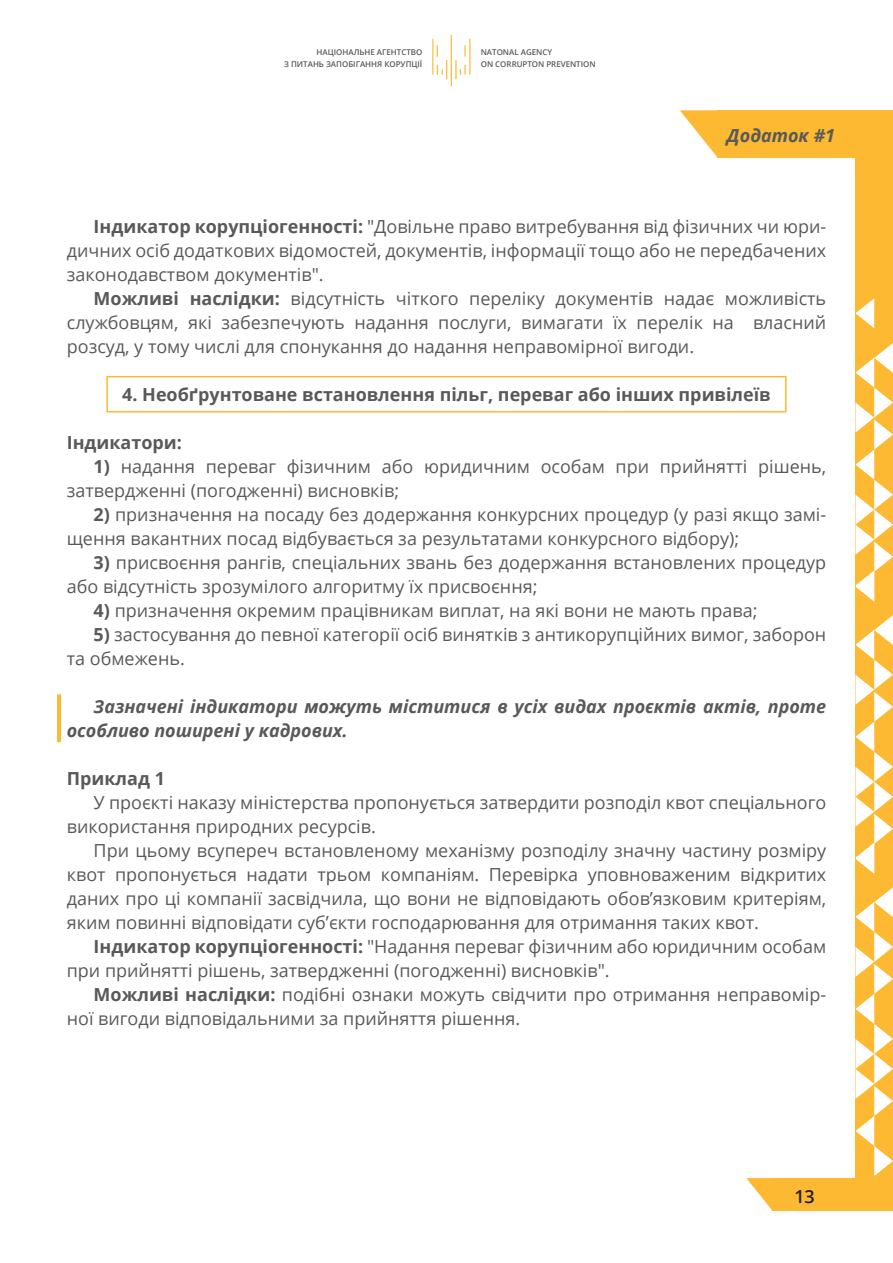
<style>
.page{position:relative;width:893px;height:1263px;background:#fff}
.page>*{position:absolute;margin:0;border:0;box-sizing:border-box;transform-origin:0 0}
.t1{font:18px/24px "Open Sans";color:#58595b}
.t2{font:italic 700 18px/24px "Open Sans";color:#58595b}
.t3{font:700 18px "Open Sans";color:#58595b}
.t4{font:600 18px "Open Sans";color:#231f20}
.t5{font:600 7.95px/12px "Open Sans";color:#58595b}
.s1{font-weight:700}
</style>
<div class="page">
<svg style="left:746px;top:1178px;width:26px;height:32px"></svg>
<div style="left:772px;top:1178px;width:121px;height:33px;background:#fdb931"></div>
<svg style="left:680px;top:110px;width:38px;height:48px"></svg>
<div style="left:718px;top:110px;width:175px;height:48px;background:#fdb931"></div>
<hr style="left:451px;top:35px;width:1px;height:51px;background:#fdb931">
<svg style="left:437px;top:45px;width:10px;height:34px"></svg>
<svg style="left:455px;top:45px;width:11px;height:34px"></svg>
<hr style="left:432px;top:39px;width:1px;height:36px;background:#fdb931">
<hr style="left:469px;top:39px;width:1px;height:36px;background:#fdb931">
<div style="left:855px;top:158px;width:38px;height:1020px;background:#fdb931"></div>
<svg style="left:855px;top:887px;width:38px;height:289px"></svg>
<svg style="left:855px;top:615px;width:38px;height:259px"></svg>
<svg style="left:855px;top:298px;width:19px;height:30px"></svg>
<svg style="left:855px;top:343px;width:38px;height:259px"></svg>
<svg style="left:57px;top:694px;width:4px;height:48px"></svg>
<div style="left:106px;top:376px;width:680px;height:36px;border:2px solid #fdb931"></div>
<p class="t5" style="left:284px;top:46px;width:140px;text-align:right">НАЦІОНАЛЬНЕ АГЕНТСТВО<br>З ПИТАНЬ ЗАПОБІГАННЯ КОРУПЦІЇ</p>
<p class="t5" style="left:481px;top:46px;width:116px">NATONAL AGENCY<br>ON CORRUPTON PREVENTION</p>
<p class="t2" style="left:727px;top:123px;width:110px">Додаток #1</p>
<p class="t1" style="left:67px;top:214px;width:761px;text-align:justify;text-indent:27px"><span class="s1">Індикатор корупціогенності:</span> "Довільне право витребування від фізичних чи юри&shy;дичних осіб додаткових відомостей, документів, інформації тощо або не передбачених законодавством документів".</p>
<p class="t1" style="left:67px;top:286px;width:761px;text-align:justify;text-indent:27px"><span class="s1">Можливі наслідки:</span> відсутність чіткого переліку документів надає можливість службовцям, які забезпечують надання послуги, вимагати їх перелік на власний розсуд, у тому числі для спонукання до надання неправомірної вигоди.</p>
<p class="t3" style="left:122px;top:382px;width:650px">4. Необґрунтоване встановлення пільг, переваг або інших привілеїв</p>
<p class="t3" style="left:67px;top:430px;width:117px">Індикатори:</p>
<p class="t1" style="left:67px;top:454px;width:761px;text-indent:27px"><span class="s1">1)</span> надання переваг фізичним або юридичним особам при прийнятті рішень, затвердженні (погодженні) висновків;</p>
<p class="t1" style="left:67px;top:502px;width:761px;text-indent:27px"><span class="s1">2)</span> призначення на посаду без додержання конкурсних процедур (у разі якщо замі&shy;щення вакантних посад відбувається за результатами конкурсного відбору);</p>
<p class="t1" style="left:67px;top:550px;width:761px;text-indent:27px"><span class="s1">3)</span> присвоєння рангів, спеціальних звань без додержання встановлених процедур або відсутність зрозумілого алгоритму їх присвоєння;</p>
<p class="t1" style="left:94px;top:598px;width:665px"><span class="s1">4)</span> призначення окремим працівникам виплат, на які вони не мають права;</p>
<p class="t1" style="left:67px;top:622px;width:761px;text-indent:27px"><span class="s1">5)</span> застосування до певної категорії осіб винятків з антикорупційних вимог, заборон та обмежень.</p>
<p class="t2" style="left:67px;top:694px;width:761px;text-indent:27px">Зазначені індикатори можуть міститися в усіх видах проєктів актів, проте особливо поширені у кадрових.</p>
<p class="t3" style="left:67px;top:766px;width:100px">Приклад 1</p>
<p class="t1" style="left:67px;top:790px;width:761px;text-indent:27px">У проєкті наказу міністерства пропонується затвердити розподіл квот спеціального використання природних ресурсів.</p>
<p class="t1" style="left:67px;top:838px;width:761px;text-align:justify;text-indent:27px">При цьому всупереч встановленому механізму розподілу значну частину розміру квот пропонується надати трьом компаніям. Перевірка уповноваженим відкритих даних про ці компанії засвідчила, що вони не відповідають обов’язковим критеріям, яким повинні відповідати суб’єкти господарювання для отримання таких квот.</p>
<p class="t1" style="left:67px;top:934px;width:761px;text-indent:27px"><span class="s1">Індикатор корупціогенності:</span> "Надання переваг фізичним або юридичним особам при прийнятті рішень, затвердженні (погодженні) висновків".</p>
<p class="t1" style="left:67px;top:982px;width:761px;text-indent:27px"><span class="s1">Можливі наслідки:</span> подібні ознаки можуть свідчити про отримання неправомір&shy;ної вигоди відповідальними за прийняття рішення.</p>
<p class="t4" style="left:794px;top:1184px;width:22px">13</p>
</div>
